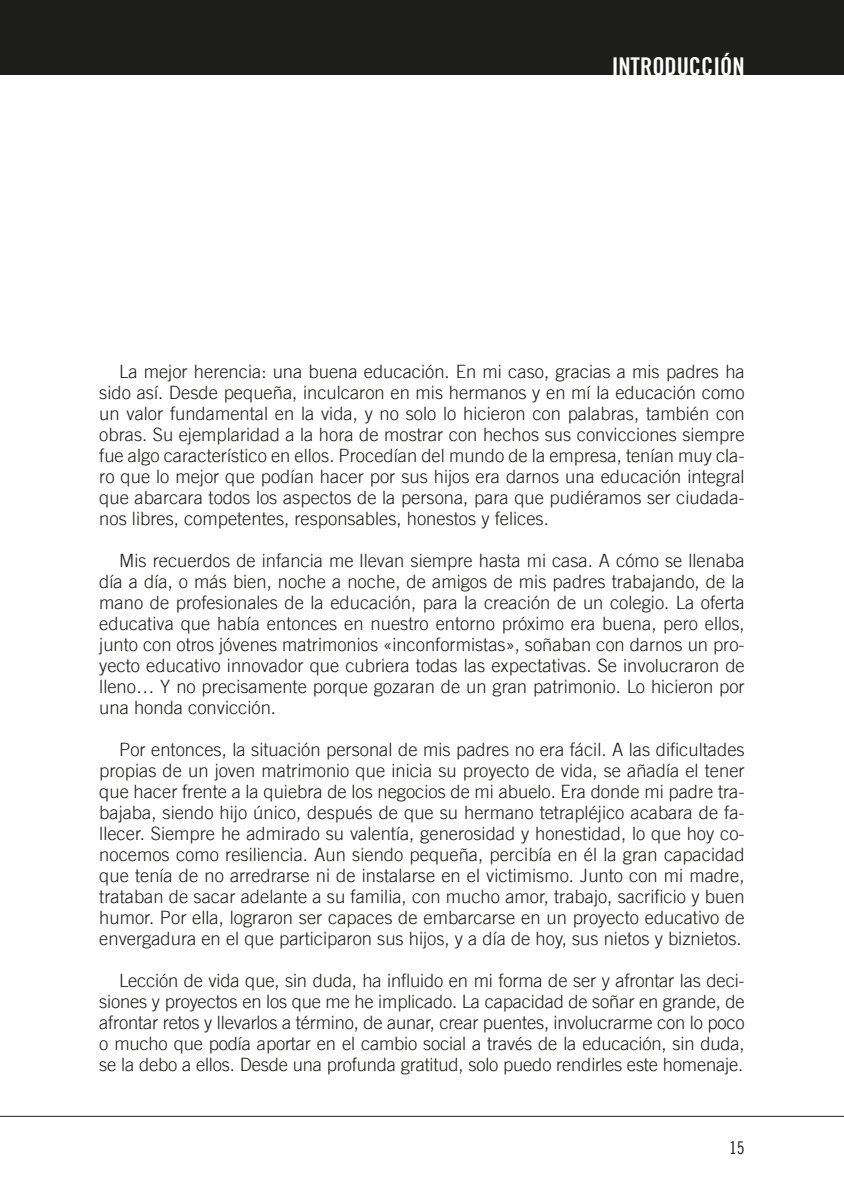
<style>
.page{position:relative;width:844px;height:1191px;background:#fff}
.page>*{position:absolute;margin:0;border:0;box-sizing:border-box;transform-origin:0 0}
.t1{font:24.5px "Trade Gothic LT Bold Cond Twenty";color:#fff}
.t2{font:300 18.38px/21px "Trade Gothic LT";color:#1d1d1b;text-align:justify}
.t3{font:17.5px "Trade Gothic LT Cond Eighteen";color:#1d1d1b}
</style>
<div class="page">
<hr style="left:0;top:1116px;width:843px;height:1px;background:#1d1d1b">
<div style="left:0;top:0;width:843px;height:74px;background:#1d1d1b"></div>
<p class="t1" style="left:611px;top:51px;width:134px">INTRODUCCIÓN</p>
<p class="t2" style="left:99px;top:361px;width:646px;text-indent:20px">La mejor herencia: una buena educación. En mi caso, gracias a mis padres ha sido así. Desde pequeña, inculcaron en mis hermanos y en mí la educación como un valor fundamental en la vida, y no solo lo hicieron con palabras, también con obras. Su ejemplaridad a la hora de mostrar con hechos sus convicciones siempre fue algo característico en ellos. Procedían del mundo de la empresa, tenían muy cla&shy;ro que lo mejor que podían hacer por sus hijos era darnos una educación integral que abarcara todos los aspectos de la persona, para que pudiéramos ser ciudada&shy;nos libres, competentes, responsables, honestos y felices.</p>
<p class="t2" style="left:99px;top:550px;width:646px;text-indent:20px">Mis recuerdos de infancia me llevan siempre hasta mi casa. A cómo se llenaba día a día, o más bien, noche a noche, de amigos de mis padres trabajando, de la mano de profesionales de la educación, para la creación de un colegio. La oferta educativa que había entonces en nuestro entorno próximo era buena, pero ellos, junto con otros jóvenes matrimonios «inconformistas», soñaban con darnos un pro&shy;yecto educativo innovador que cubriera todas las expectativas. Se involucraron de lleno… Y no precisamente porque gozaran de un gran patrimonio. Lo hicieron por una honda convicción.</p>
<p class="t2" style="left:99px;top:739px;width:646px;text-indent:20px">Por entonces, la situación personal de mis padres no era fácil. A las dificultades propias de un joven matrimonio que inicia su proyecto de vida, se añadía el tener que hacer frente a la quiebra de los negocios de mi abuelo. Era donde mi padre tra&shy;bajaba, siendo hijo único, después de que su hermano tetrapléjico acabara de fa&shy;llecer. Siempre he admirado su valentía, generosidad y honestidad, lo que hoy co&shy;nocemos como resiliencia. Aun siendo pequeña, percibía en él la gran capacidad que tenía de no arredrarse ni de instalarse en el victimismo. Junto con mi madre, trataban de sacar adelante a su familia, con mucho amor, trabajo, sacrificio y buen humor. Por ella, lograron ser capaces de embarcarse en un proyecto educativo de envergadura en el que participaron sus hijos, y a día de hoy, sus nietos y biznietos.</p>
<p class="t2" style="left:99px;top:970px;width:646px;text-indent:20px">Lección de vida que, sin duda, ha influido en mi forma de ser y afrontar las deci&shy;siones y proyectos en los que me he implicado. La capacidad de soñar en grande, de afrontar retos y llevarlos a término, de aunar, crear puentes, involucrarme con lo poco o mucho que podía aportar en el cambio social a través de la educación, sin duda, se la debo a ellos. Desde una profunda gratitud, solo puedo rendirles este homenaje.</p>
<p class="t3" style="left:729px;top:1137px;width:17px">15</p>
</div>
